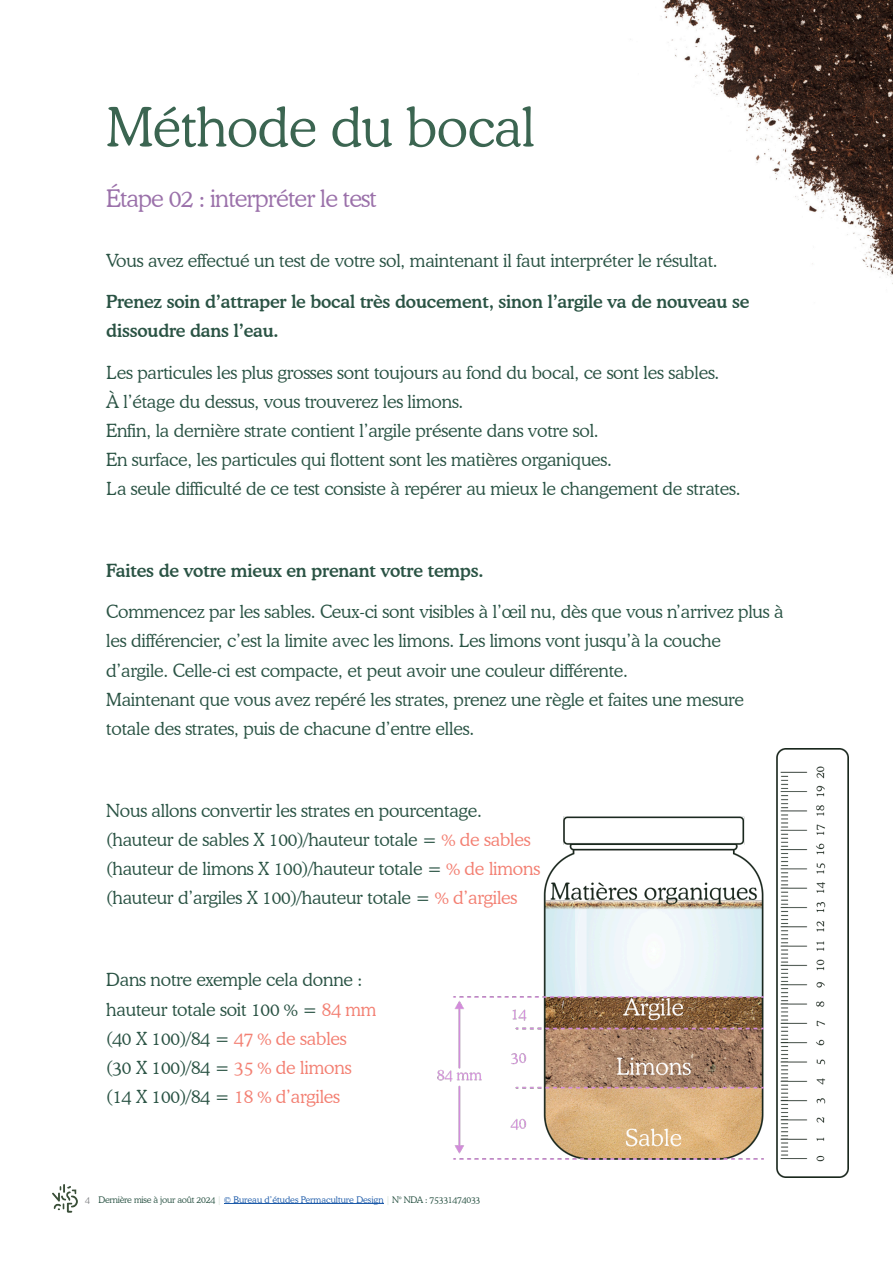
<style>
.page{position:relative;width:893px;height:1263px;background:#fff}
.page>*{position:absolute;margin:0;border:0;box-sizing:border-box;transform-origin:0 0}
.t1{font:300 54px "Cooper BT";letter-spacing:-.01em;color:#3b6551}
.t2{font:300 24px "Cooper BT";letter-spacing:-.035em;color:#9b71aa}
.t3{font:300 18px/29.1px "Cooper BT";letter-spacing:-.01em;color:#2a5344}
.t4{font:500 18px/29.1px "Cooper BT";letter-spacing:-.01em;color:#2a5344}
.t5{font:300 9px "Cooper BT";letter-spacing:-.025em;color:#2a5344}
.s1{color:#f37f72}
.s2{color:#808285}
.s3{color:#d4e0d5}
.s4{color:#1c5aa9}
</style>
<div class="page">
<hr style="left:224px;top:1204px;width:160px;height:1px;background:#1c5aa9">
<img style="left:53px;top:1185px;width:25px;height:27px">
<img style="left:661px;top:0;width:232px;height:284px">
<img style="left:437px;top:748px;width:412px;height:430px">
<h1 class="t1" style="left:106px;top:105px;width:430px">Méthode du bocal</h1>
<h2 class="t2" style="left:106px;top:189px;width:272px">Étape 02 : interpréter le test</h2>
<p class="t3" style="left:106px;top:248px;width:613px">Vous avez effectué un test de votre sol, maintenant il faut interpréter le résultat.</p>
<p class="t4" style="left:106px;top:289px;width:645px">Prenez soin d’attraper le bocal très doucement, sinon l’argile va de nouveau se dissoudre dans l’eau.</p>
<p class="t3" style="left:106px;top:359px;width:636px">Les particules les plus grosses sont toujours au fond du bocal, ce sont les sables.<br>À l’étage du dessus, vous trouverez les limons.<br>Enfin, la dernière strate contient l’argile présente dans votre sol.<br>En surface, les particules qui flottent sont les matières organiques.<br>La seule difficulté de ce test consiste à repérer au mieux le changement de strates.</p>
<p class="t4" style="left:106px;top:558px;width:379px">Faites de votre mieux en prenant votre temps.</p>
<p class="t3" style="left:106px;top:599px;width:679px">Commencez par les sables. Ceux-ci sont visibles à l’œil nu, dès que vous n’arrivez plus à les différencier, c’est la limite avec les limons. Les limons vont jusqu’à la couche d’argile. Celle-ci est compacte, et peut avoir une couleur différente.<br>Maintenant que vous avez repéré les strates, prenez une règle et faites une mesure totale des strates, puis de chacune d’entre elles.</p>
<p class="t3" style="left:106px;top:798px;width:435px">Nous allons convertir les strates en pourcentage. (hauteur de sables X 100)/hauteur totale = <span class="s1">% de sables </span>(hauteur de limons X 100)/hauteur totale = <span class="s1">% de limons </span>(hauteur d’argiles X 100)/hauteur totale = <span class="s1">% d’argiles</span></p>
<p class="t3" style="left:106px;top:967px;width:272px">Dans notre exemple cela donne : hauteur totale soit 100 % = <span class="s1">84 mm </span>(40 X 100)/84 = <span class="s1">47 % de sables </span>(30 X 100)/84 = <span class="s1">35 % de limons </span>(14 X 100)/84 = <span class="s1">18 % d’argiles</span></p>
<p class="t5" style="left:85px;top:1196px;width:397px"><span class="s2">4</span> Dernière mise à jour août 2024 <span class="s3">|</span> <span class="s4">© Bureau d’études Permaculture Design</span> <span class="s3">|</span> N° NDA : 75331474033</p>
</div>
